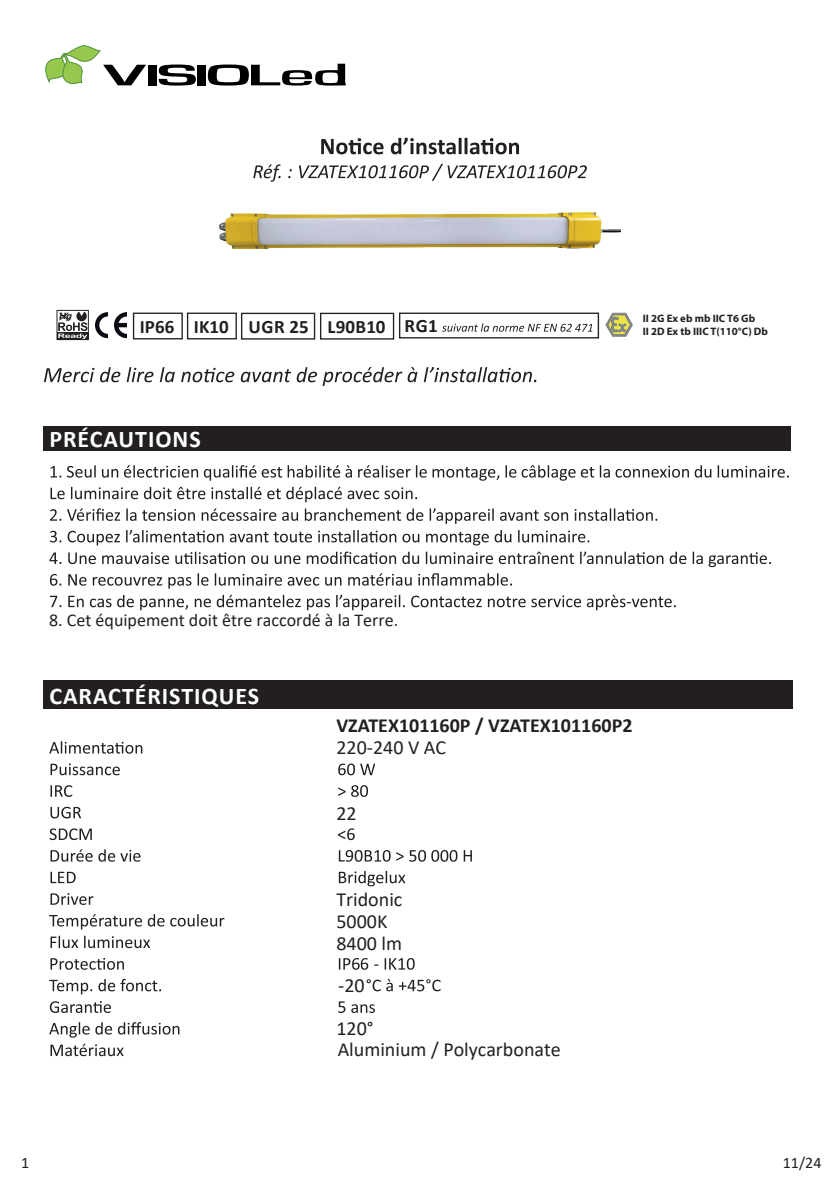
<style>
.page{position:relative;width:840px;height:1191px;background:#fff}
.page>*{position:absolute;margin:0;border:0;box-sizing:border-box;transform-origin:0 0}
.t1{font:700 24px "Calibri";letter-spacing:.04em;color:#fff}
.t2{font:20px "Calibri";color:#231f20}
.t3{font:700 20px "Calibri";color:#231f20}
.t4{font:700 19px "Calibri";color:#231f20}
.t5{font:700 19px "Calibri";letter-spacing:.02em;color:#231f20}
.t6{font:18px "Calibri";color:#231f20}
.t7{font:16px "Calibri";color:#231f20}
.t8{font:700 10.8px "Myriad Pro";color:#231f20}
.t9{font:italic 700 8.6px "Verdana";color:#231f20}
</style>
<div class="page">
<div style="left:43px;top:680px;width:748px;height:29px;background:#231f20"></div>
<div style="left:43px;top:426px;width:746px;height:25px;background:#231f20"></div>
<svg style="left:44px;top:367px;width:492px;height:19px"></svg>
<svg style="left:50px;top:466px;width:11px;height:11px"></svg>
<svg style="left:67px;top:465px;width:29px;height:12px"></svg>
<svg style="left:102px;top:469px;width:16px;height:8px"></svg>
<svg style="left:124px;top:465px;width:74px;height:12px"></svg>
<svg style="left:204px;top:465px;width:148px;height:16px"></svg>
<svg style="left:358px;top:465px;width:68px;height:12px"></svg>
<svg style="left:432px;top:467px;width:67px;height:14px"></svg>
<svg style="left:505px;top:465px;width:104px;height:16px"></svg>
<svg style="left:615px;top:466px;width:73px;height:11px"></svg>
<svg style="left:694px;top:465px;width:17px;height:12px"></svg>
<svg style="left:717px;top:465px;width:71px;height:12px"></svg>
<svg style="left:50px;top:487px;width:15px;height:12px"></svg>
<svg style="left:71px;top:487px;width:67px;height:12px"></svg>
<svg style="left:144px;top:487px;width:27px;height:12px"></svg>
<svg style="left:177px;top:487px;width:28px;height:12px"></svg>
<svg style="left:211px;top:487px;width:50px;height:12px"></svg>
<svg style="left:267px;top:487px;width:74px;height:15px"></svg>
<svg style="left:347px;top:487px;width:70px;height:12px"></svg>
<svg style="left:50px;top:509px;width:11px;height:12px"></svg>
<svg style="left:67px;top:508px;width:53px;height:13px"></svg>
<svg style="left:126px;top:508px;width:10px;height:13px"></svg>
<svg style="left:142px;top:509px;width:53px;height:12px"></svg>
<svg style="left:201px;top:508px;width:75px;height:13px"></svg>
<svg style="left:282px;top:512px;width:16px;height:9px"></svg>
<svg style="left:304px;top:508px;width:119px;height:13px"></svg>
<svg style="left:429px;top:508px;width:64px;height:16px"></svg>
<svg style="left:500px;top:510px;width:38px;height:11px"></svg>
<svg style="left:544px;top:512px;width:23px;height:9px"></svg>
<svg style="left:574px;top:508px;width:83px;height:13px"></svg>
<svg style="left:50px;top:531px;width:11px;height:11px"></svg>
<svg style="left:68px;top:531px;width:52px;height:14px"></svg>
<svg style="left:126px;top:530px;width:97px;height:12px"></svg>
<svg style="left:230px;top:532px;width:82px;height:10px"></svg>
<svg style="left:318px;top:530px;width:78px;height:12px"></svg>
<svg style="left:402px;top:534px;width:17px;height:8px"></svg>
<svg style="left:426px;top:532px;width:62px;height:13px"></svg>
<svg style="left:494px;top:530px;width:17px;height:12px"></svg>
<svg style="left:518px;top:530px;width:71px;height:12px"></svg>
<svg style="left:49px;top:552px;width:12px;height:12px"></svg>
<svg style="left:68px;top:552px;width:28px;height:12px"></svg>
<svg style="left:102px;top:552px;width:67px;height:12px"></svg>
<svg style="left:175px;top:551px;width:70px;height:13px"></svg>
<svg style="left:251px;top:555px;width:17px;height:9px"></svg>
<svg style="left:274px;top:555px;width:26px;height:9px"></svg>
<svg style="left:306px;top:551px;width:90px;height:13px"></svg>
<svg style="left:402px;top:552px;width:17px;height:12px"></svg>
<svg style="left:425px;top:551px;width:67px;height:13px"></svg>
<svg style="left:498px;top:551px;width:165px;height:13px"></svg>
<svg style="left:669px;top:552px;width:17px;height:12px"></svg>
<svg style="left:692px;top:551px;width:10px;height:13px"></svg>
<svg style="left:708px;top:552px;width:62px;height:15px"></svg>
<svg style="left:50px;top:574px;width:11px;height:11px"></svg>
<svg style="left:68px;top:574px;width:18px;height:11px"></svg>
<svg style="left:93px;top:577px;width:69px;height:8px"></svg>
<svg style="left:168px;top:577px;width:23px;height:12px"></svg>
<svg style="left:197px;top:573px;width:11px;height:12px"></svg>
<svg style="left:215px;top:573px;width:104px;height:12px"></svg>
<svg style="left:325px;top:577px;width:16px;height:8px"></svg>
<svg style="left:348px;top:573px;width:63px;height:12px"></svg>
<svg style="left:418px;top:573px;width:93px;height:12px"></svg>
<svg style="left:50px;top:596px;width:11px;height:11px"></svg>
<svg style="left:68px;top:596px;width:16px;height:11px"></svg>
<svg style="left:90px;top:598px;width:21px;height:9px"></svg>
<svg style="left:117px;top:595px;width:17px;height:12px"></svg>
<svg style="left:140px;top:598px;width:48px;height:12px"></svg>
<svg style="left:195px;top:598px;width:16px;height:9px"></svg>
<svg style="left:217px;top:595px;width:83px;height:12px"></svg>
<svg style="left:307px;top:598px;width:23px;height:12px"></svg>
<svg style="left:336px;top:595px;width:68px;height:15px"></svg>
<svg style="left:411px;top:595px;width:70px;height:12px"></svg>
<svg style="left:487px;top:596px;width:38px;height:11px"></svg>
<svg style="left:531px;top:595px;width:49px;height:12px"></svg>
<svg style="left:586px;top:595px;width:89px;height:15px"></svg>
<svg style="left:45px;top:45px;width:101px;height:41px"></svg>
<div style="left:148px;top:65px;width:9px;height:20px;background:#000001"></div>
<svg style="left:158px;top:64px;width:38px;height:22px"></svg>
<div style="left:197px;top:65px;width:9px;height:20px;background:#000001"></div>
<svg style="left:208px;top:64px;width:138px;height:22px"></svg>
<svg style="left:321px;top:138px;width:197px;height:16px"></svg>
<svg style="left:253px;top:164px;width:333px;height:18px"></svg>
<img style="left:96px;top:312px;width:30px;height:27px">
<svg style="left:56px;top:310px;width:33px;height:30px"></svg>
<div style="left:187px;top:312px;width:50px;height:27px;border:1px solid #231f20"></div>
<div style="left:241px;top:313px;width:74px;height:26px;border:1px solid #231f20"></div>
<div style="left:133px;top:312px;width:50px;height:27px;border:1px solid #231f20"></div>
<svg style="left:605px;top:313px;width:27px;height:23px"></svg>
<div style="left:320px;top:313px;width:74px;height:26px;border:1px solid #231f20"></div>
<svg style="left:442px;top:323px;width:150px;height:9px"></svg>
<div style="left:399px;top:312px;width:199px;height:26px;border:1px solid #231f20"></div>
<img style="left:220px;top:212px;width:400px;height:36px">
<svg style="left:49px;top:741px;width:93px;height:12px"></svg>
<svg style="left:50px;top:763px;width:305px;height:12px"></svg>
<svg style="left:360px;top:763px;width:15px;height:12px"></svg>
<svg style="left:50px;top:785px;width:295px;height:12px"></svg>
<svg style="left:351px;top:785px;width:17px;height:12px"></svg>
<svg style="left:50px;top:807px;width:31px;height:11px"></svg>
<svg style="left:50px;top:828px;width:304px;height:12px"></svg>
<svg style="left:50px;top:849px;width:340px;height:12px"></svg>
<svg style="left:396px;top:852px;width:7px;height:8px"></svg>
<svg style="left:409px;top:850px;width:48px;height:11px"></svg>
<svg style="left:463px;top:850px;width:8px;height:11px"></svg>
<svg style="left:50px;top:871px;width:355px;height:15px"></svg>
<svg style="left:50px;top:893px;width:43px;height:12px"></svg>
<svg style="left:49px;top:914px;width:93px;height:15px"></svg>
<svg style="left:148px;top:914px;width:16px;height:12px"></svg>
<svg style="left:170px;top:914px;width:54px;height:12px"></svg>
<svg style="left:50px;top:935px;width:28px;height:13px"></svg>
<svg style="left:84px;top:935px;width:66px;height:13px"></svg>
<svg style="left:50px;top:958px;width:318px;height:11px"></svg>
<svg style="left:384px;top:958px;width:30px;height:11px"></svg>
<svg style="left:49px;top:979px;width:43px;height:15px"></svg>
<svg style="left:98px;top:979px;width:282px;height:12px"></svg>
<svg style="left:386px;top:979px;width:6px;height:12px"></svg>
<svg style="left:398px;top:979px;width:42px;height:12px"></svg>
<svg style="left:50px;top:1001px;width:295px;height:12px"></svg>
<svg style="left:351px;top:1004px;width:24px;height:9px"></svg>
<svg style="left:49px;top:1022px;width:63px;height:15px"></svg>
<svg style="left:118px;top:1022px;width:61px;height:12px"></svg>
<svg style="left:50px;top:1043px;width:73px;height:13px"></svg>
<p class="t9" style="left:59px;top:310px;width:15px">Hg</p>
<p class="t4" style="left:140px;top:313px;width:170px">IP66 IK10 UGR 25</p>
<p class="t8" style="left:642px;top:312px;width:114px">II 2G Ex eb mb IIC T6 Gb</p>
<p class="t5" style="left:327px;top:313px;width:112px">L90B10 RG1</p>
<p class="t8" style="left:642px;top:325px;width:127px">II 2D Ex tb IIIC T(110°C) Db</p>
<p class="t1" style="left:49px;top:422px;width:153px">PRÉCAUTIONS</p>
<p class="t6" style="left:49px;top:607px;width:350px">8. Cet équipement doit être raccordé à la Terre.</p>
<p class="t1" style="left:49px;top:679px;width:211px">CARACTÉRISTIQUES</p>
<p class="t3" style="left:336px;top:711px;width:297px">VZATEX101160P / VZATEX101160P2</p>
<p class="t2" style="left:336px;top:734px;width:111px">220-240 V AC</p>
<p class="t2" style="left:336px;top:799px;width:22px">22</p>
<p class="t2" style="left:336px;top:885px;width:67px">Tridonic</p>
<p class="t2" style="left:336px;top:907px;width:52px">5000K</p>
<p class="t2" style="left:336px;top:929px;width:67px">8400 lm</p>
<p class="t2" style="left:338px;top:971px;width:28px">-20</p>
<p class="t2" style="left:336px;top:1014px;width:39px">120°</p>
<p class="t2" style="left:337px;top:1035px;width:224px">Aluminium / Polycarbonate</p>
<p class="t7" style="left:21px;top:1151px;width:10px">1</p>
<p class="t7" style="left:782px;top:1151px;width:40px">11/24</p>
</div>
